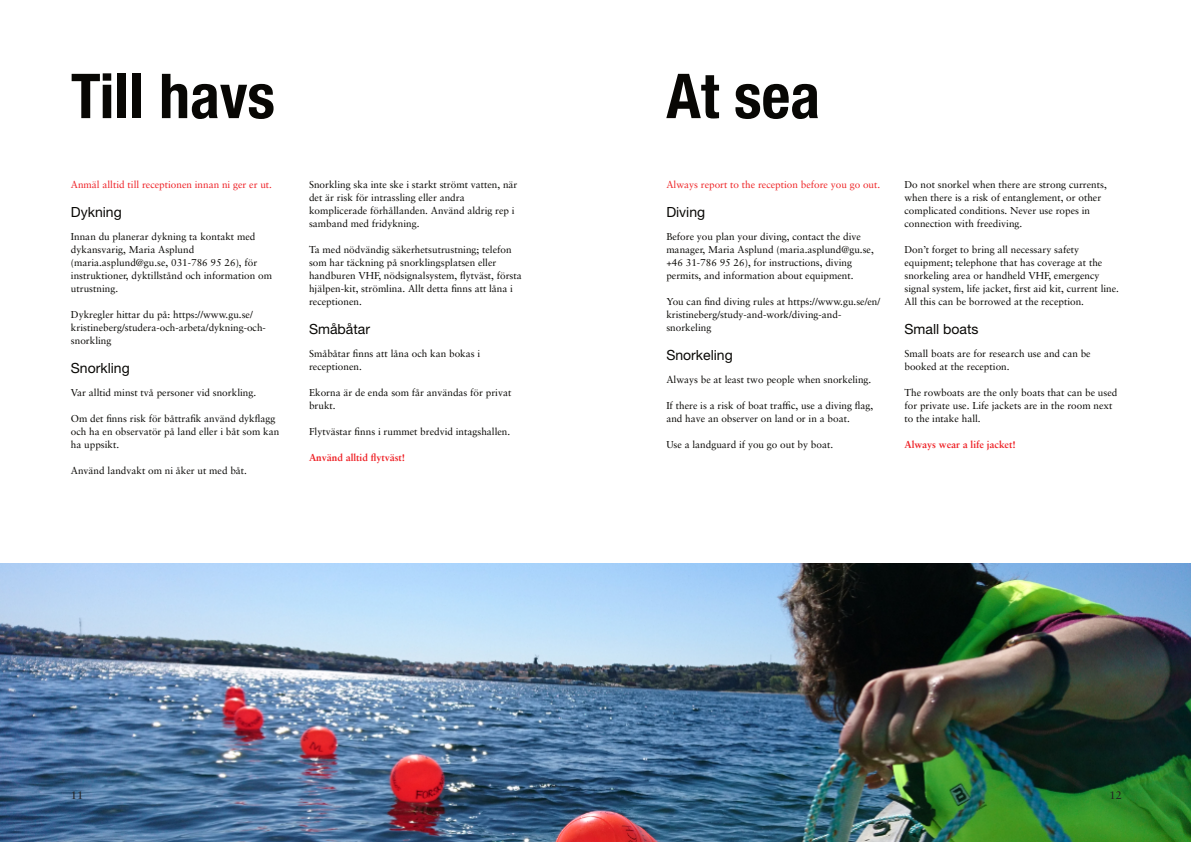
<style>
.page{position:relative;width:1191px;height:842px;background:#fff}
.page>*{position:absolute;margin:0;border:0;box-sizing:border-box;transform-origin:0 0}
.t1{font:700 condensed 62px "Helvetica Neue LT Pro";color:#080704}
.t2{font:14px "Helvetica Neue LT Pro";color:#080704}
.t3{font:11px "Sabon LT Pro";color:#231f20}
.t4{font:10px/13px "Sabon LT Pro";color:#080704}
.t5{font:700 10px "Sabon LT Pro";color:#ee1e23}
.t6{font:10px "Sabon LT Pro";color:#ee1d23}
.t7{font:10px "Sabon LT Pro";color:#ee2123}
</style>
<div class="page">
<img style="left:0;top:563px;width:1191px;height:279px">
<h1 class="t1" style="left:71px;top:74px;width:206px">Till havs</h1>
<p class="t6" style="left:71px;top:180px;width:203px">Anmäl alltid till receptionen innan ni ger er ut.</p>
<h2 class="t2" style="left:71px;top:207px;width:52px">Dykning</h2>
<p class="t4" style="left:71px;top:231px;width:203px">Innan du planerar dykning ta kontakt med dykansvarig, Maria Asplund (maria.asplund@gu.se, 031-786 95 26), för instruktioner, dyktillstånd och information om utrustning.</p>
<p class="t4" style="left:71px;top:309px;width:197px">Dykregler hittar du på: https://www.gu.se/ kristineberg/studera-och-arbeta/dykning-och&shy;snorkling</p>
<h2 class="t2" style="left:71px;top:363px;width:60px">Snorkling</h2>
<p class="t4" style="left:71px;top:387px;width:187px">Var alltid minst två personer vid snorkling.</p>
<p class="t4" style="left:71px;top:413px;width:210px">Om det finns risk för båttrafik använd dykflagg och ha en observatör på land eller i båt som kan ha uppsikt.</p>
<p class="t4" style="left:71px;top:465px;width:178px">Använd landvakt om ni åker ut med båt.</p>
<p class="t4" style="left:309px;top:179px;width:210px">Snorkling ska inte ske i starkt strömt vatten, när det är risk för intrassling eller andra komplicerade förhållanden. Använd aldrig rep i samband med fridykning.</p>
<p class="t4" style="left:309px;top:244px;width:214px">Ta med nödvändig säkerhetsutrustning; telefon som har täckning på snorklingsplatsen eller handburen VHF, nödsignalsystem, flytväst, första hjälpen-kit, strömlina. Allt detta finns att låna i receptionen.</p>
<h2 class="t2" style="left:309px;top:324px;width:62px">Småbåtar</h2>
<p class="t4" style="left:309px;top:348px;width:173px">Småbåtar finns att låna och kan bokas i receptionen.</p>
<p class="t4" style="left:309px;top:387px;width:204px">Ekorna är de enda som får användas för privat brukt.</p>
<p class="t4" style="left:309px;top:426px;width:203px">Flytvästar finns i rummet bredvid intagshallen.</p>
<p class="t5" style="left:309px;top:453px;width:98px">Använd alltid flytväst!</p>
<h1 class="t1" style="left:666px;top:74px;width:155px">At sea</h1>
<p class="t7" style="left:666px;top:180px;width:215px">Always report to the reception before you go out.</p>
<h2 class="t2" style="left:666px;top:207px;width:40px">Diving</h2>
<p class="t4" style="left:666px;top:231px;width:209px">Before you plan your diving, contact the dive manager, Maria Asplund (maria.asplund@gu.se, +46 31-786 95 26), for instructions, diving permits, and information about equipment.</p>
<p class="t4" style="left:666px;top:296px;width:215px">You can find diving rules at https://www.gu.se/en/ kristineberg/study-and-work/diving-and&shy;snorkeling</p>
<h2 class="t2" style="left:666px;top:350px;width:68px">Snorkeling</h2>
<p class="t4" style="left:666px;top:374px;width:207px">Always be at least two people when snorkeling.</p>
<p class="t4" style="left:666px;top:400px;width:208px">If there is a risk of boat traffic, use a diving flag, and have an observer on land or in a boat.</p>
<p class="t4" style="left:666px;top:439px;width:168px">Use a landguard if you go out by boat.</p>
<p class="t4" style="left:904px;top:179px;width:204px">Do not snorkel when there are strong currents, when there is a risk of entanglement, or other complicated conditions. Never use ropes in connection with freediving.</p>
<p class="t4" style="left:904px;top:244px;width:216px">Don’t forget to bring all necessary safety equipment; telephone that has coverage at the snorkeling area or handheld VHF, emergency signal system, life jacket, first aid kit, current line.<br>All this can be borrowed at the reception.</p>
<h2 class="t2" style="left:904px;top:324px;width:75px">Small boats</h2>
<p class="t4" style="left:904px;top:348px;width:188px">Small boats are for research use and can be booked at the reception.</p>
<p class="t4" style="left:904px;top:387px;width:214px">The rowboats are the only boats that can be used for private use. Life jackets are in the room next to the intake hall.</p>
<p class="t5" style="left:904px;top:440px;width:113px">Always wear a life jacket!</p>
<p class="t3" style="left:71px;top:790px;width:14px">11</p>
<p class="t3" style="left:1109px;top:790px;width:14px">12</p>
</div>
